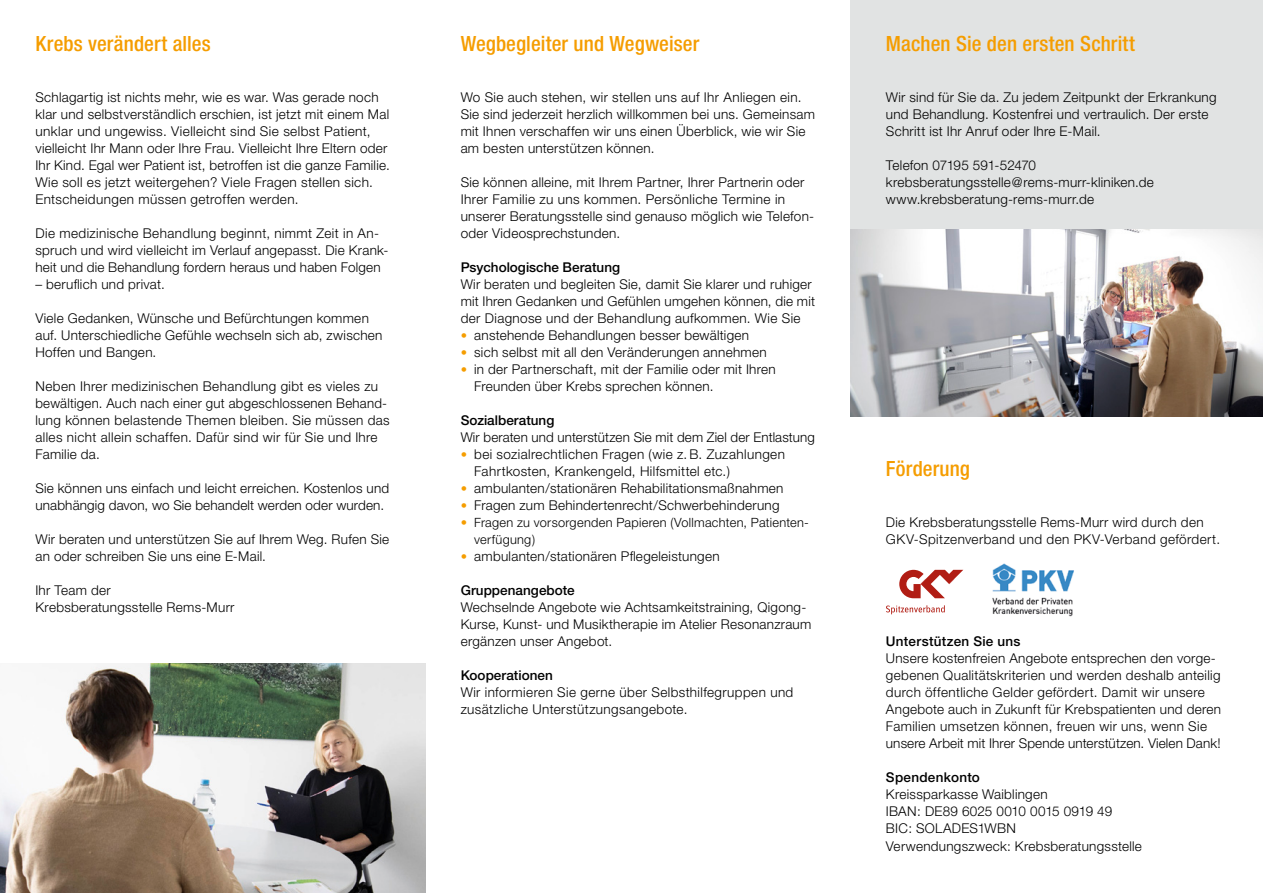
<style>
.page{position:relative;width:1263px;height:893px;background:#fff}
.page>*{position:absolute;margin:0;border:0;box-sizing:border-box;transform-origin:0 0}
.t1{font:500 condensed 21px "Helvetica Neue";letter-spacing:.005em;color:#f59d00}
.t2{font:300 13.5px/17px "Helvetica Neue";letter-spacing:.02em;color:#000}
.t3{font:500 13.5px "Helvetica Neue";letter-spacing:.005em;color:#000}
.t4{font:300 12.75px/17px "Helvetica Neue";letter-spacing:.025em;color:#000}
.s1{font-size:12.75px;color:#f59d00}
.s2{color:#f59d00}
</style>
<div class="page">
<div style="left:850px;top:0;width:413px;height:366px;background:#e1e3e3"></div>
<img style="left:851px;top:230px;width:412px;height:187px">
<img style="left:937px;top:563px;width:137px;height:54px">
<svg style="left:886px;top:570px;width:77px;height:44px"></svg>
<img style="left:0;top:663px;width:426px;height:230px">
<h1 class="t1" style="left:35px;top:31px;width:177px">Krebs verändert alles</h1>
<p class="t2" style="left:35px;top:88px;width:356px">Schlagartig ist nichts mehr, wie es war. Was gerade noch klar und selbstverständlich erschien, ist jetzt mit einem Mal unklar und ungewiss. Vielleicht sind Sie selbst Patient, vielleicht Ihr Mann oder Ihre Frau. Vielleicht Ihre Eltern oder Ihr Kind. Egal wer Patient ist, betroffen ist die ganze Familie.<br>Wie soll es jetzt weitergehen? Viele Fragen stellen sich.<br>Entscheidungen müssen getroffen werden.</p>
<p class="t2" style="left:35px;top:225px;width:355px">Die medizinische Behandlung beginnt, nimmt Zeit in An&shy;spruch und wird vielleicht im Verlauf angepasst. Die Krank&shy;heit und die Behandlung fordern heraus und haben Folgen</p>
<p class="t2" style="left:35px;top:276px;width:131px">– beruflich und privat.</p>
<p class="t2" style="left:35px;top:310px;width:349px">Viele Gedanken, Wünsche und Befürchtungen kommen auf. Unterschiedliche Gefühle wechseln sich ab, zwischen<br>Hoffen und Bangen.</p>
<p class="t2" style="left:35px;top:378px;width:356px">Neben Ihrer medizinischen Behandlung gibt es vieles zu bewältigen. Auch nach einer gut abgeschlossenen Behand&shy;lung können belastende Themen bleiben. Sie müssen das alles nicht allein schaffen. Dafür sind wir für Sie und Ihre Familie da.</p>
<p class="t2" style="left:35px;top:480px;width:355px">Sie können uns einfach und leicht erreichen. Kostenlos und unabhängig davon, wo Sie behandelt werden oder wurden.</p>
<p class="t2" style="left:35px;top:531px;width:355px">Wir beraten und unterstützen Sie auf Ihrem Weg. Rufen Sie an oder schreiben Sie uns eine E-Mail.</p>
<p class="t2" style="left:35px;top:582px;width:201px">Ihr Team der<br>Krebsberatungsstelle Rems-Murr</p>
<h1 class="t1" style="left:461px;top:31px;width:240px">Wegbegleiter und Wegweiser</h1>
<p class="t2" style="left:461px;top:88px;width:356px">Wo Sie auch stehen, wir stellen uns auf Ihr Anliegen ein.<br>Sie sind jederzeit herzlich willkommen bei uns. Gemeinsam mit Ihnen verschaffen wir uns einen Überblick, wie wir Sie am besten unterstützen können.</p>
<p class="t2" style="left:461px;top:174px;width:355px">Sie können alleine, mit Ihrem Partner, Ihrer Partnerin oder Ihrer Familie zu uns kommen. Persönliche Termine in unserer Beratungsstelle sind genauso möglich wie Telefon&shy;oder Videosprechstunden.</p>
<p class="t3" style="left:461px;top:259px;width:161px">Psychologische Beratung</p>
<p class="t2" style="left:461px;top:276px;width:356px">Wir beraten und begleiten Sie, damit Sie klarer und ruhiger mit Ihren Gedanken und Gefühlen umgehen können, die mit der Diagnose und der Behandlung aufkommen. Wie Sie</p>
<p class="t2" style="left:461px;top:327px;width:290px"><span class="s1">•</span> anstehende Behandlungen besser bewältigen</p>
<p class="t2" style="left:461px;top:344px;width:308px"><span class="s1">•</span> sich selbst mit all den Veränderungen annehmen</p>
<p class="t2" style="left:474px;top:361px;width:303px;text-indent:-14px"><span class="s1">•</span> in der Partnerschaft, mit der Familie oder mit Ihren<br>Freunden über Krebs sprechen können.</p>
<p class="t3" style="left:461px;top:412px;width:95px">Sozialberatung</p>
<p class="t2" style="left:461px;top:429px;width:356px">Wir beraten und unterstützen Sie mit dem Ziel der Entlastung</p>
<p class="t2" style="left:474px;top:446px;width:312px;text-indent:-14px"><span class="s1">•</span> bei sozialrechtlichen Fragen (wie z.B. Zuzahlungen<br>Fahrtkosten, Krankengeld, Hilfsmittel etc.)</p>
<p class="t2" style="left:461px;top:480px;width:324px"><span class="s1">•</span> ambulanten/stationären Rehabilitationsmaßnahmen</p>
<p class="t2" style="left:461px;top:497px;width:320px"><span class="s1">•</span> Fragen zum Behindertenrecht/Schwerbehinderung</p>
<p class="t4" style="left:474px;top:514px;width:336px;text-indent:-14px"><span class="s2">•</span> Fragen zu vorsorgenden Papieren (Vollmachten, Patienten&shy;verfügung)</p>
<p class="t2" style="left:461px;top:548px;width:260px"><span class="s1">•</span> ambulanten/stationären Pflegeleistungen</p>
<p class="t3" style="left:461px;top:582px;width:115px">Gruppenangebote</p>
<p class="t2" style="left:461px;top:599px;width:352px">Wechselnde Angebote wie Achtsamkeitstraining, Qigong-<br>Kurse, Kunst- und Musiktherapie im Atelier Resonanzraum ergänzen unser Angebot.</p>
<p class="t3" style="left:461px;top:667px;width:94px">Kooperationen</p>
<p class="t2" style="left:461px;top:684px;width:334px">Wir informieren Sie gerne über Selbsthilfegruppen und zusätzliche Unterstützungsangebote.</p>
<h1 class="t1" style="left:886px;top:31px;width:251px">Machen Sie den ersten Schritt</h1>
<p class="t2" style="left:886px;top:88px;width:332px">Wir sind für Sie da. Zu jedem Zeitpunkt der Erkrankung und Behandlung. Kostenfrei und vertraulich. Der erste<br>Schritt ist Ihr Anruf oder Ihre E-Mail.</p>
<p class="t2" style="left:886px;top:157px;width:269px">Telefon 07195 591-52470 krebsberatungsstelle@rems-murr-kliniken.de www.krebsberatung-rems-murr.de</p>
<h1 class="t1" style="left:886px;top:456px;width:86px">Förderung</h1>
<p class="t2" style="left:886px;top:514px;width:336px">Die Krebsberatungsstelle Rems-Murr wird durch den<br>GKV-Spitzenverband und den PKV-Verband gefördert.</p>
<p class="t3" style="left:886px;top:633px;width:136px">Unterstützen Sie uns</p>
<p class="t2" style="left:886px;top:650px;width:337px">Unsere kostenfreien Angebote entsprechen den vorge&shy;gebenen Qualitätskriterien und werden deshalb anteilig durch öffentliche Gelder gefördert. Damit wir unsere Angebote auch in Zukunft für Krebspatienten und deren Familien umsetzen können, freuen wir uns, wenn Sie unsere Arbeit mit Ihrer Spende unterstützen. Vielen Dank!</p>
<p class="t3" style="left:886px;top:770px;width:96px">Spendenkonto</p>
<p class="t2" style="left:886px;top:786px;width:257px">Kreissparkasse Waiblingen<br>IBAN: DE89 6025 0010 0015 0919 49<br>BIC: SOLADES1WBN<br>Verwendungszweck: Krebsberatungsstelle</p>
</div>
